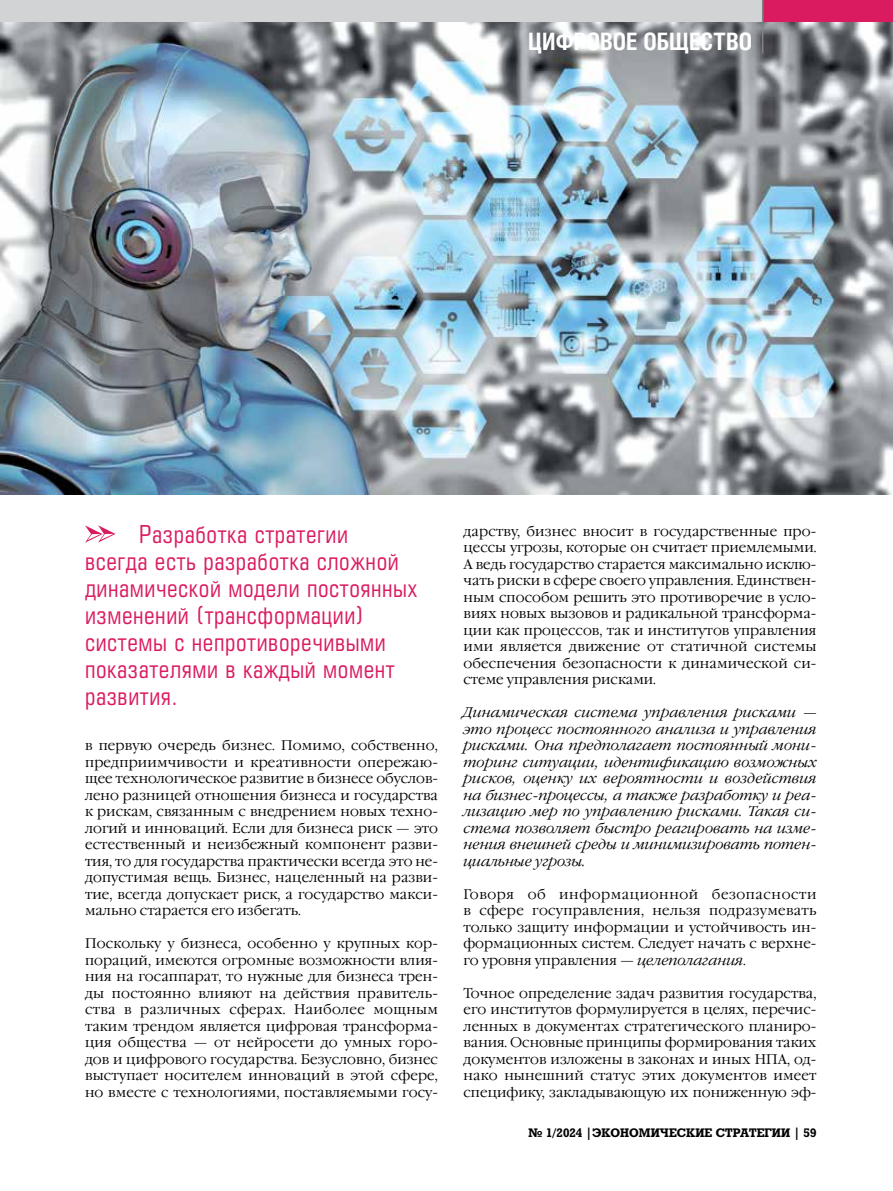
<style>
.page{position:relative;width:893px;height:1191px;background:#fff}
.page>*{position:absolute;margin:0;border:0;box-sizing:border-box;transform-origin:0 0}
.t1{font:24px/27px "Europe Condensed C";letter-spacing:.025em;color:#da1b60}
.t2{font:700 24px "Helios Cond C";letter-spacing:.005em;color:#fff}
.t3{font:13.95px/16.5px "Garamond C";letter-spacing:.005em;color:#000;text-align:justify}
.t4{font:italic 13.95px/16.5px "Garamond C";letter-spacing:.005em;color:#000;text-align:justify}
.t5{font:700 12px "Rodeo C";color:#000}
.s1{font-style:italic}
</style>
<div class="page">
<img style="left:0;top:21px;width:893px;height:473px">
<div style="left:0;top:0;width:893px;height:21px;background:#d1d3d4"></div>
<div style="left:763px;top:0;width:130px;height:21px;background:#da1b60"></div>
<hr style="left:762px;top:0;width:1px;height:54px;background:#808285">
<svg style="left:85px;top:525px;width:30px;height:17px"></svg>
<h1 class="t2" style="left:528px;top:27px;width:225px">ЦИФРОВОЕ ОБЩЕСТВО</h1>
<h1 class="t1" style="left:85px;top:520px;width:334px;text-indent:54px">Разработка стратегии<br>всегда есть разработка сложной динамической модели постоянных изменений (трансформации) системы с непротиворечивыми показателями в каждый момент развития.</h1>
<p class="t3" style="left:85px;top:737px;width:354px">в первую очередь бизнес. Помимо, собственно, предприимчивости и креативности опережаю&shy;щее технологическое развитие в бизнесе обуслов&shy;лено разницей отношения бизнеса и государства к рискам, связанным с внедрением новых техно&shy;логий и инноваций. Если для бизнеса риск — это естественный и неизбежный компонент разви&shy;тия, то для государства практически всегда это не&shy;допустимая вещь. Бизнес, нацеленный на разви&shy;тие, всегда допускает риск, а государство макси&shy;мально старается его избегать.</p>
<p class="t3" style="left:85px;top:935px;width:354px">Поскольку у бизнеса, особенно у крупных кор&shy;пораций, имеются огромные возможности влия&shy;ния на госаппарат, то нужные для бизнеса трен&shy;ды постоянно влияют на действия правитель&shy;ства в различных сферах. Наиболее мощным таким трендом является цифровая трансформа&shy;ция общества — от нейросети до умных горо&shy;дов и цифрового государства. Безусловно, бизнес выступает носителем инноваций в этой сфере, но вместе с технологиями, поставляемыми госу-</p>
<p class="t3" style="left:463px;top:523px;width:354px">дарству, бизнес вносит в государственные про&shy;цессы угрозы, которые он считает приемлемыми.<br>А ведь государство старается максимально исклю&shy;чать риски в сфере своего управления. Единствен&shy;ным способом решить это противоречие в усло&shy;виях новых вызовов и радикальной трансформа&shy;ции как процессов, так и институтов управления ими является движение от статичной системы обеспечения безопасности к динамической си&shy;стеме управления рисками.</p>
<p class="t4" style="left:463px;top:704px;width:354px">Динамическая система управления рисками — это процесс постоянного анализа и управления рисками. Она предполагает постоянный мони&shy;торинг ситуации, идентификацию возможных рисков, оценку их вероятности и воздействия на бизнес-процессы, а также разработку и реа&shy;лизацию мер по управлению рисками. Такая си&shy;стема позволяет быстро реагировать на изме&shy;нения внешней среды и минимизировать потен&shy;циальные угрозы.</p>
<p class="t3" style="left:463px;top:886px;width:354px">Говоря об информационной безопасности в сфере госуправления, нельзя подразумевать только защиту информации и устойчивость ин&shy;формационных систем. Следует начать с верхне&shy;го уровня управления — <span class="s1">целеполагания</span>.</p>
<p class="t3" style="left:463px;top:985px;width:354px">Точное определение задач развития государства, его институтов формулируется в целях, перечис&shy;ленных в документах стратегического планиро&shy;вания. Основные принципы формирования таких документов изложены в законах и иных НПА, од&shy;нако нынешний статус этих документов имеет специфику, закладывающую их пониженную эф-</p>
<p class="t5" style="left:529px;top:1125px;width:289px">№ 1/2024 |ЭКОНОМИЧЕСКИЕ СТРАТЕГИИ | 59</p>
</div>
